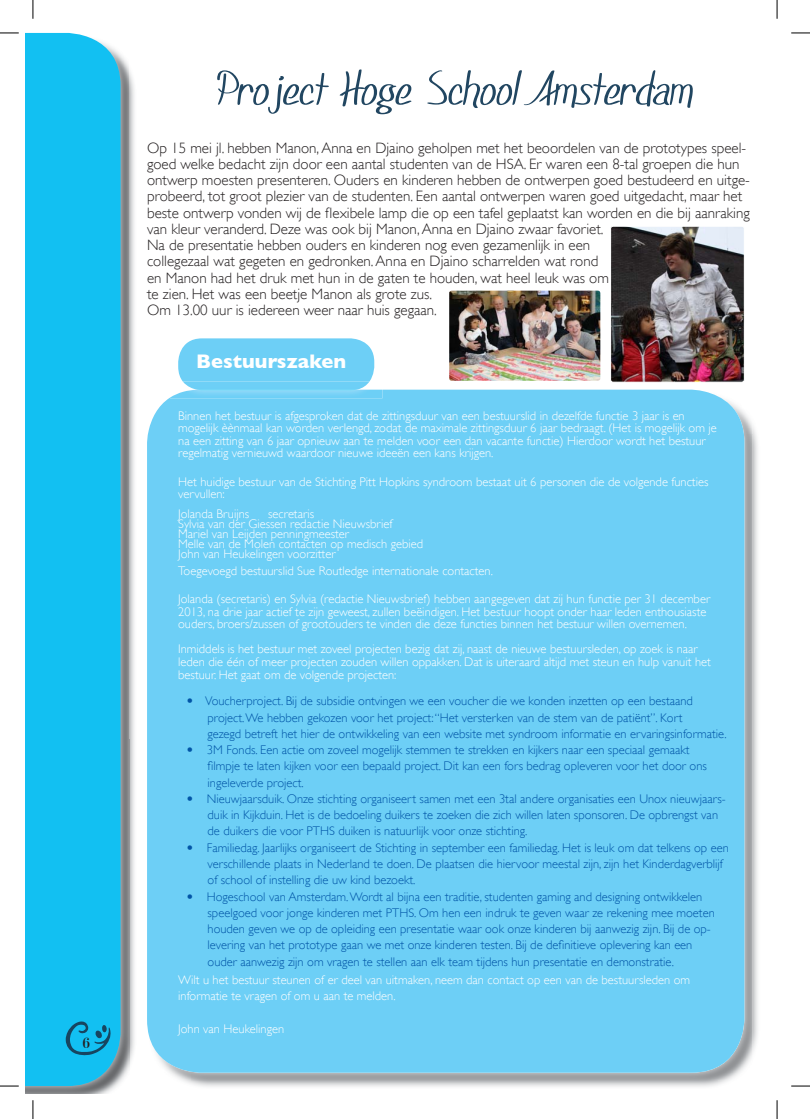
<style>
.page{position:relative;width:810px;height:1119px;background:#fff}
.page>*{position:absolute;margin:0;border:0;box-sizing:border-box;transform-origin:0 0}
.t1{font:53.75px "SF Foxboro Script";color:#214661}
.t2{font:700 20px "Gill Sans";color:#fff}
.t3{font:16.25px "Modern";color:#231f20}
.t4{font:300 15px/16.2px "Gill Sans";color:#231f20}
.t5{font:300 12.5px/16.2px "Gill Sans";color:#0155a7}
.t6{font:300 12.5px/12.5px "Gill Sans";color:#fff}
.s1{font-family:"Helvetica Neue";font-weight:700}
</style>
<div class="page">
<img style="left:129px;top:70px;width:6px;height:999px">
<img style="left:25px;top:32px;width:104px;height:1061px">
<div style="left:26px;top:33px;width:95px;height:1052px;background:#12c0f2"></div>
<svg style="left:66px;top:1021px;width:46px;height:34px;background:#13a0cc"></svg>
<img style="left:449px;top:290px;width:151px;height:91px">
<img style="left:717px;top:427px;width:41px;height:658px">
<img style="left:744px;top:413px;width:9px;height:21px">
<img style="left:710px;top:434px;width:43px;height:646px">
<div style="left:147px;top:389px;width:597px;height:683px;background:#6dcff6"></div>
<img style="left:612px;top:228px;width:132px;height:154px">
<div style="left:610px;top:226px;width:134px;height:156px;border:1px solid #fff;border-radius:3px"></div>
<img style="left:170px;top:389px;width:212px;height:9px">
<div style="left:178px;top:338px;width:196px;height:43px;background:#6dcff6"></div>
<img style="left:183px;top:381px;width:186px;height:8px">
<svg style="left:197px;top:389px;width:160px;height:1px"></svg>
<svg style="left:0;top:32px;width:19px;height:2px"></svg>
<svg style="left:791px;top:32px;width:19px;height:2px"></svg>
<svg style="left:0;top:1085px;width:19px;height:1px"></svg>
<svg style="left:791px;top:1085px;width:19px;height:1px"></svg>
<svg style="left:32px;top:0;width:2px;height:19px"></svg>
<svg style="left:32px;top:1100px;width:2px;height:18px"></svg>
<svg style="left:776px;top:0;width:2px;height:19px"></svg>
<svg style="left:776px;top:1100px;width:2px;height:18px"></svg>
<h3 class="t3" style="left:82px;top:1034px;width:9px">6</h3>
<h1 class="t1" style="left:213px;top:60px;width:479px">Project Hoge School Amsterdam</h1>
<p class="t4" style="left:147px;top:139px;width:604px">Op 15 mei jl. hebben Manon, Anna en Djaino geholpen met het beoordelen van de prototypes speel&shy;goed welke bedacht zijn door een aantal studenten van de HSA. Er waren een 8-tal groepen die hun ontwerp moesten presenteren. Ouders en kinderen hebben de ontwerpen goed bestudeerd en uitge&shy;probeerd, tot groot plezier van de studenten. Een aantal ontwerpen waren goed uitgedacht, maar het beste ontwerp vonden wij de flexibele lamp die op een tafel geplaatst kan worden en die bij aanraking van kleur veranderd. Deze was ook bij Manon, Anna en Djaino zwaar favoriet.<br>Na de presentatie hebben ouders en kinderen nog even gezamenlijk in een<br>collegezaal wat gegeten en gedronken. Anna en Djaino scharrelden wat rond<br>en Manon had het druk met hun in de gaten te houden, wat heel leuk was om<br>te zien. Het was een beetje Manon als grote zus.<br>Om 13.00 uur is iedereen weer naar huis gegaan.</p>
<h2 class="t2" style="left:196px;top:349px;width:151px">Bestuurszaken</h2>
<p class="t6" style="left:178px;top:409px;width:540px">Binnen het bestuur is afgesproken dat de zittingsduur van een bestuurslid in dezelfde functie 3 jaar is en mogelijk èènmaal kan worden verlengd, zodat de maximale zittingsduur 6 jaar bedraagt. (Het is mogelijk om je na een zitting van 6 jaar opnieuw aan te melden voor een dan vacante functie) Hierdoor wordt het bestuur regelmatig vernieuwd waardoor nieuwe ideeën een kans krijgen.</p>
<p class="t6" style="left:178px;top:475px;width:532px">Het huidige bestuur van de Stichting Pitt Hopkins syndroom bestaat uit 6 personen die de volgende functies vervullen:</p>
<p class="t6" style="left:178px;top:508px;width:73px">Jolanda Bruijns</p>
<p class="t6" style="left:178px;top:509px;width:246px;line-height:10px;text-indent:90px">secretaris<br>Sylvia van der Giessen redactie Nieuwsbrief Mariel van Leijden penningmeester<br>Melle van de Molen contacten op medisch gebied John van Heukelingen voorzitter</p>
<p class="t6" style="left:178px;top:564px;width:316px">Toegevoegd bestuurslid Sue Routledge internationale contacten.</p>
<p class="t6" style="left:178px;top:593px;width:533px">Jolanda (secretaris) en Sylvia (redactie Nieuwsbrief) hebben aangegeven dat zij hun functie per 31 december<br>2013, na drie jaar actief te zijn geweest, zullen beëindigen. Het bestuur hoopt onder haar leden enthousiaste ouders, broers/zussen of grootouders te vinden die deze functies binnen het bestuur willen overnemen.</p>
<p class="t6" style="left:178px;top:643px;width:534px">Inmiddels is het bestuur met zoveel projecten bezig dat zij, naast de nieuwe bestuursleden, op zoek is naar leden die één of meer projecten zouden willen oppakken. Dat is uiteraard altijd met steun en hulp vanuit het bestuur. Het gaat om de volgende projecten:</p>
<p class="t5" style="left:208px;top:693px;width:521px;text-indent:-21px"><span class="s1">•</span> Voucherproject. Bij de subsidie ontvingen we een voucher die we konden inzetten op een bestaand project. We hebben gekozen voor het project: “Het versterken van de stem van de patiënt”. Kort<br>gezegd betreft het hier de ontwikkeling van een website met syndroom informatie en ervaringsinformatie.</p>
<p class="t5" style="left:208px;top:741px;width:501px;text-indent:-21px"><span class="s1">•</span> 3M Fonds. Een actie om zoveel mogelijk stemmen te strekken en kijkers naar een speciaal gemaakt filmpje te laten kijken voor een bepaald project. Dit kan een fors bedrag opleveren voor het door ons ingeleverde project.</p>
<p class="t5" style="left:208px;top:790px;width:520px;text-indent:-21px"><span class="s1">•</span> Nieuwjaarsduik. Onze stichting organiseert samen met een 3tal andere organisaties een Unox nieuwjaars&shy;duik in Kijkduin. Het is de bedoeling duikers te zoeken die zich willen laten sponsoren. De opbrengst van de duikers die voor PTHS duiken is natuurlijk voor onze stichting.</p>
<p class="t5" style="left:208px;top:839px;width:523px;text-indent:-21px"><span class="s1">•</span> Familiedag. Jaarlijks organiseert de Stichting in september een familiedag. Het is leuk om dat telkens op een verschillende plaats in Nederland te doen. De plaatsen die hiervoor meestal zijn, zijn het Kinderdagverblijf of school of instelling die uw kind bezoekt.</p>
<p class="t5" style="left:208px;top:888px;width:509px;text-indent:-21px"><span class="s1">•</span> Hogeschool van Amsterdam. Wordt al bijna een traditie, studenten gaming and designing ontwikkelen speelgoed voor jonge kinderen met PTHS. Om hen een indruk te geven waar ze rekening mee moeten houden geven we op de opleiding een presentatie waar ook onze kinderen bij aanwezig zijn. Bij de op&shy;levering van het prototype gaan we met onze kinderen testen. Bij de definitieve oplevering kan een ouder aanwezig zijn om vragen te stellen aan elk team tijdens hun presentatie en demonstratie.</p>
<p class="t6" style="left:178px;top:971px;width:513px;line-height:16.2px">Wilt u het bestuur steunen of er deel van uitmaken, neem dan contact op een van de bestuursleden om informatie te vragen of om u aan te melden.</p>
<p class="t6" style="left:178px;top:1021px;width:107px">John van Heukelingen</p>
</div>
